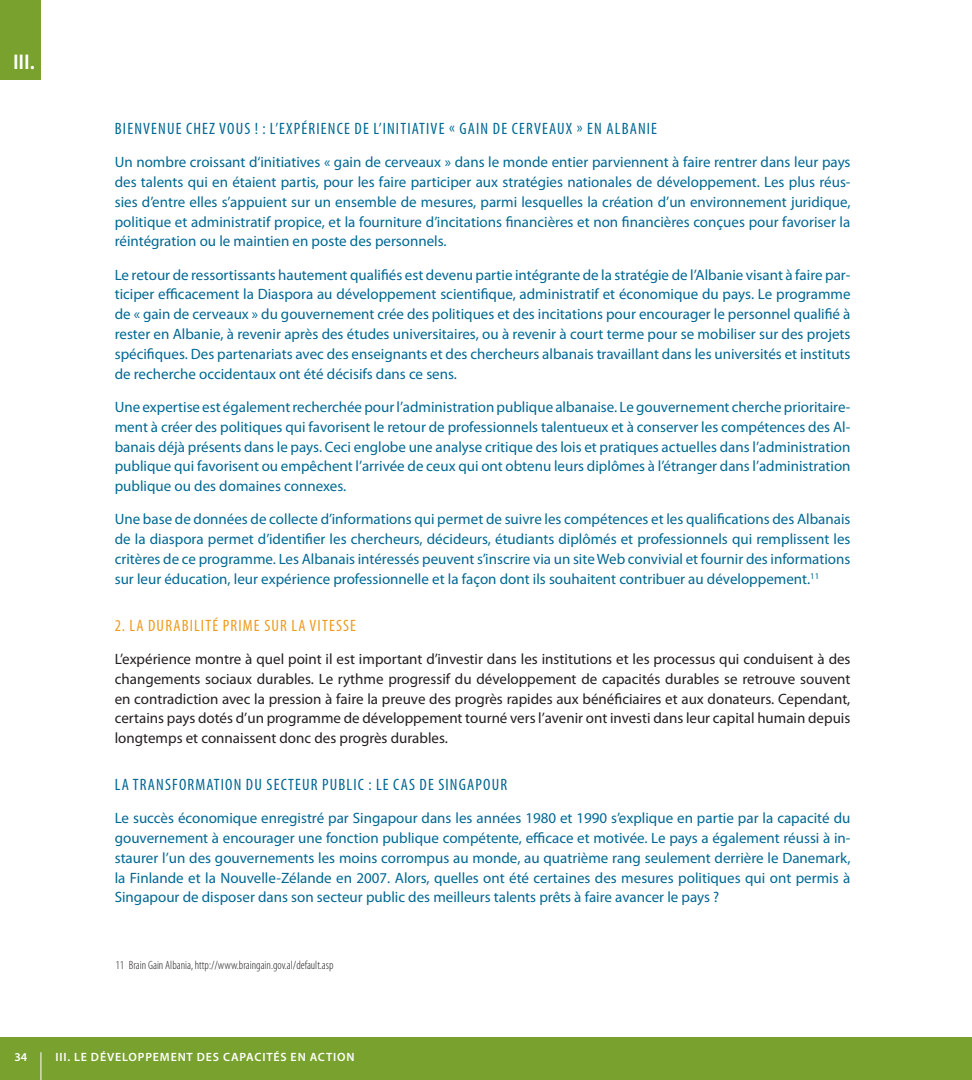
<style>
.page{position:relative;width:972px;height:1080px;background:#fff}
.page>*{position:absolute;margin:0;border:0;box-sizing:border-box;transform-origin:0 0}
.t1{font:600 21.3px "Myriad Pro";color:#fff}
.t2{font:condensed 16.5px "Myriad Pro";letter-spacing:.07em;color:#006893}
.t3{font:condensed 16.5px "Myriad Pro";letter-spacing:.07em;color:#ee9c1f}
.t4{font:15px/19.8px "Myriad Pro";color:#006893;text-align:justify}
.t5{font:15px/19.8px "Myriad Pro";color:#231f20;text-align:justify}
.t6{font:300 condensed 12px "Myriad Pro";color:#231f20}
.t7{font:600 12px "Myriad Pro";letter-spacing:.07em;color:#fff}
</style>
<div class="page">
<div style="left:0;top:0;width:40px;height:80px;background:#78a22d"></div>
<div style="left:0;top:1038px;width:972px;height:42px;background:#78a22d"></div>
<svg style="left:41px;top:1052px;width:1px;height:28px"></svg>
<h1 class="t1" style="left:13px;top:48px;width:23px">III.</h1>
<p class="t2" style="left:115px;top:118px;width:202px">BIENVENUE CHEZ VOUS ! : L’EXPÉRIENCE</p>
<p class="t2" style="left:355px;top:118px;width:36px">DE L’INITIATIVE</p>
<p class="t2" style="left:449px;top:118px;width:72px">« GAIN DE CERVEAU</p>
<p class="t2" style="left:566px;top:118px;width:57px">X » EN ALBANIE</p>
<p class="t4" style="left:115px;top:152px;width:737px">Un nombre croissant d‘initiatives « gain de cerveaux » dans le monde entier parviennent à faire rentrer dans leur pays des talents qui en étaient partis, pour les faire participer aux stratégies nationales de développement. Les plus réus&shy;sies d’entre elles s’appuient sur un ensemble de mesures, parmi lesquelles la création d’un environnement juridique, politique et administratif propice, et la fourniture d’incitations financières et non financières conçues pour favoriser la réintégration ou le maintien en poste des personnels.</p>
<p class="t4" style="left:115px;top:265px;width:737px">Le retour de ressortissants hautement qualifiés est devenu partie intégrante de la stratégie de l’Albanie visant à faire par&shy;ticiper efficacement la Diaspora au développement scientifique, administratif et économique du pays. Le programme de « gain de cerveaux » du gouvernement crée des politiques et des incitations pour encourager le personnel qualifié à rester en Albanie, à revenir après des études universitaires, ou à revenir à court terme pour se mobiliser sur des projets spécifiques. Des partenariats avec des enseignants et des chercheurs albanais travaillant dans les universités et instituts de recherche occidentaux ont été décisifs dans ce sens.</p>
<p class="t4" style="left:115px;top:397px;width:737px">Une expertise est également recherchée pour l’administration publique albanaise. Le gouvernement cherche prioritaire&shy;ment à créer des politiques qui favorisent le retour de professionnels talentueux et à conserver les compétences des Al&shy;banais déjà présents dans le pays. Ceci englobe une analyse critique des lois et pratiques actuelles dans l’administration publique qui favorisent ou empêchent l’arrivée de ceux qui ont obtenu leurs diplômes à l’étranger dans l’administration publique ou des domaines connexes.</p>
<p class="t4" style="left:115px;top:509px;width:737px">Une base de données de collecte d’informations qui permet de suivre les compétences et les qualifications des Albanais de la diaspora permet d’identifier les chercheurs, décideurs, étudiants diplômés et professionnels qui remplissent les critères de ce programme. Les Albanais intéressés peuvent s’inscrire via un site Web convivial et fournir des informations sur leur éducation, leur expérience professionnelle et la façon dont ils souhaitent contribuer au développement.<sup>11</sup></p>
<p class="t3" style="left:115px;top:615px;width:243px">2. LA DURABILITÉ PRIME SUR LA VITESSE</p>
<p class="t5" style="left:115px;top:649px;width:737px">L’expérience montre à quel point il est important d’investir dans les institutions et les processus qui conduisent à des changements sociaux durables. Le rythme progressif du développement de capacités durables se retrouve souvent en contradiction avec la pression à faire la preuve des progrès rapides aux bénéficiaires et aux donateurs. Cependant, certains pays dotés d’un programme de développement tourné vers l’avenir ont investi dans leur capital humain depuis longtemps et connaissent donc des progrès durables.</p>
<p class="t2" style="left:115px;top:775px;width:27px">LATRANSFORMATION</p>
<p class="t2" style="left:246px;top:775px;width:29px">DU SECTEUR</p>
<p class="t2" style="left:322px;top:775px;width:16px">PUBLIC</p>
<p class="t2" style="left:368px;top:775px;width:124px">: LE CAS DE SINGAPOUR</p>
<p class="t4" style="left:115px;top:808px;width:737px">Le succès économique enregistré par Singapour dans les années 1980 et 1990 s’explique en partie par la capacité du gouvernement à encourager une fonction publique compétente, efficace et motivée. Le pays a également réussi à in&shy;staurer l’un des gouvernements les moins corrompus au monde, au quatrième rang seulement derrière le Danemark, la Finlande et la Nouvelle-Zélande en 2007. Alors, quelles ont été certaines des mesures politiques qui ont permis à Singapour de disposer dans son secteur public des meilleurs talents prêts à faire avancer le pays ?</p>
<p class="t6" style="left:115px;top:958px;width:220px">11 Brain Gain Albania, http://www.braingain.gov.al/default.asp</p>
<p class="t7" style="left:15px;top:1050px;width:14px">34</p>
<p class="t7" style="left:56px;top:1050px;width:301px">III. LE DÉVELOPPEMENT DES CAPACITÉS EN ACTION</p>
</div>
